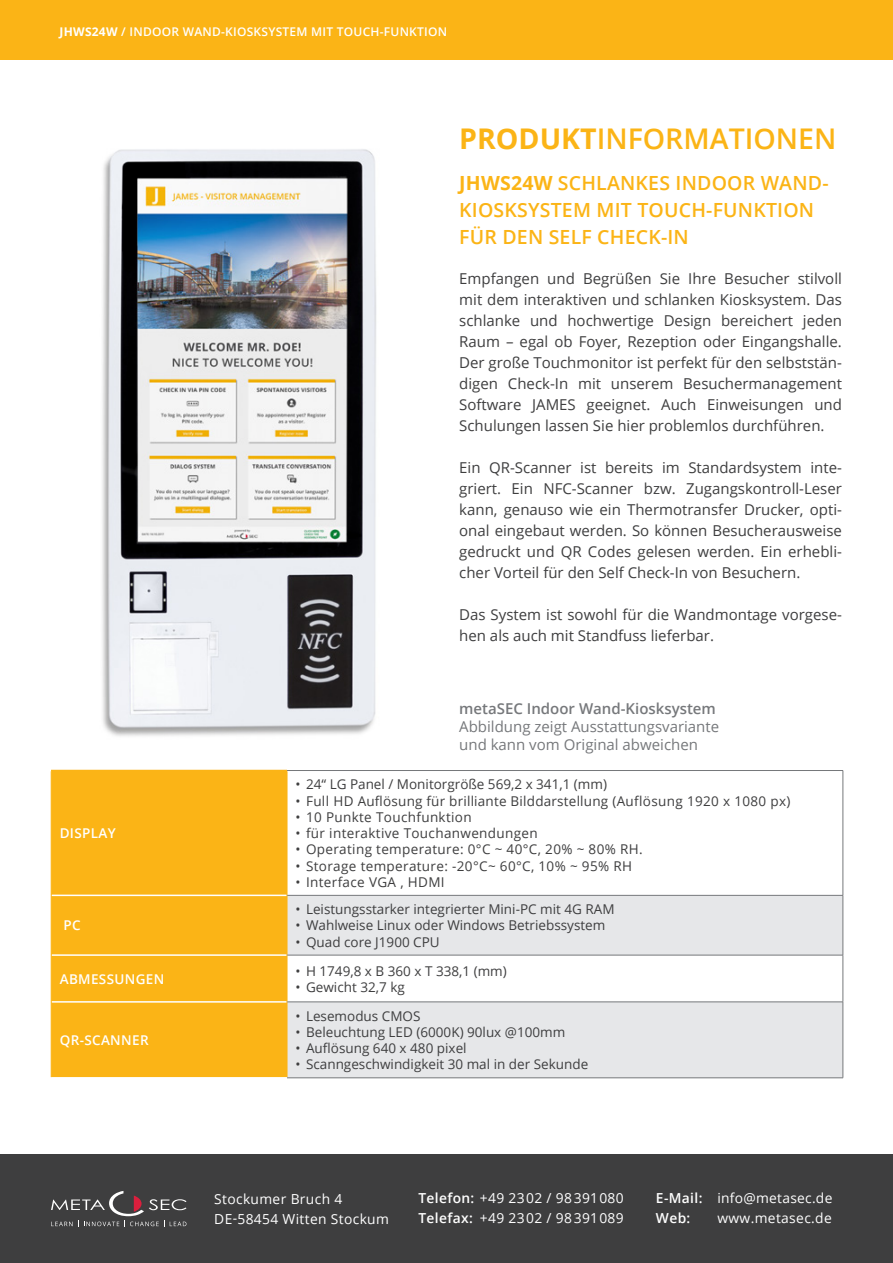
<style>
.page{position:relative;width:893px;height:1263px;background:#fff}
.page>*{position:absolute;margin:0;border:0;box-sizing:border-box;transform-origin:0 0}
.t1{font:600 28.5px "Open Sans";color:#fbb416}
.t2{font:600 19.5px/27px "Open Sans";letter-spacing:.01em;color:#fbb416}
.t3{font:15px/21px "Open Sans";color:#3e3e3f;text-align:justify}
.t4{font:15px/18px "Open Sans";color:#76787b}
.t5{font:600 15px "Open Sans";color:#76787b}
.t6{font:13.8px/19.8px "Open Sans";letter-spacing:.025em;color:#fff}
.t7{font:13.5px "Open Sans";color:#3e3e3f}
.t8{font:13.5px "Open Sans";letter-spacing:.025em;color:#3e3e3f}
.t9{font:600 13.5px "Open Sans";letter-spacing:.025em;color:#fff}
.t10{font:600 12px "Open Sans";letter-spacing:.02em;color:#fff}
.s1{font-weight:700}
.s2{font-weight:600}
</style>
<div class="page">
<div style="left:0;top:0;width:893px;height:60px;background:#fbb416"></div>
<div style="left:0;top:1154px;width:893px;height:109px;background:#3e3e3f"></div>
<div style="left:52px;top:771px;width:235px;height:306px;background:#fbb416"></div>
<svg style="left:288px;top:771px;width:555px;height:124px"></svg>
<svg style="left:288px;top:896px;width:555px;height:181px;fill:#e6e7e9"></svg>
<hr style="left:51px;top:894px;width:236px;height:2px;background:#fff">
<hr style="left:51px;top:954px;width:236px;height:2px;background:#fff">
<hr style="left:51px;top:1001px;width:236px;height:2px;background:#fff">
<hr style="left:51px;top:770px;width:236px;height:1px;background:#fbb416">
<hr style="left:51px;top:771px;width:1px;height:124px;background:#fbb416">
<hr style="left:287px;top:771px;width:1px;height:124px;background:#fbb416">
<hr style="left:51px;top:895px;width:1px;height:60px;background:#fbb416">
<hr style="left:287px;top:895px;width:1px;height:60px;background:#fbb416">
<hr style="left:51px;top:955px;width:1px;height:47px;background:#fbb416">
<hr style="left:287px;top:955px;width:1px;height:47px;background:#fbb416">
<hr style="left:51px;top:1002px;width:1px;height:75px;background:#fbb416">
<hr style="left:287px;top:1002px;width:1px;height:75px;background:#fbb416">
<hr style="left:287px;top:770px;width:556px;height:1px;background:#76787b">
<hr style="left:843px;top:771px;width:1px;height:124px;background:#76787b">
<hr style="left:287px;top:895px;width:556px;height:1px;background:#76787b">
<hr style="left:843px;top:895px;width:1px;height:60px;background:#76787b">
<hr style="left:287px;top:955px;width:556px;height:1px;background:#76787b">
<hr style="left:843px;top:955px;width:1px;height:47px;background:#76787b">
<hr style="left:287px;top:1001px;width:556px;height:1px;background:#76787b">
<hr style="left:843px;top:1002px;width:1px;height:76px;background:#76787b">
<hr style="left:287px;top:1077px;width:556px;height:1px;background:#76787b">
<svg style="left:51px;top:1191px;width:136px;height:36px"></svg>
<img style="left:102px;top:149px;width:274px;height:587px">
<p class="t10" style="left:60px;top:24px;width:389px"><span class="s1">JHWS24W</span> / INDOOR WAND-KIOSKSYSTEM MIT TOUCH-FUNKTION</p>
<h1 class="t1" style="left:459px;top:119px;width:379px"><span class="s1">PRODUKT</span>INFORMATIONEN</h1>
<h2 class="t2" style="left:459px;top:169px;width:371px"><span class="s1">JHWS24W</span> SCHLANKES INDOOR WAND-<br>KIOSKSYSTEM MIT TOUCH-FUNKTION<br>FÜR DEN SELF CHECK-IN</h2>
<p class="t3" style="left:459px;top:268px;width:384px">Empfangen und Begrüßen Sie Ihre Besucher stilvoll mit dem interaktiven und schlanken Kiosksystem. Das schlanke und hochwertige Design bereichert jeden Raum – egal ob Foyer, Rezeption oder Eingangshalle.<br>Der große Touchmonitor ist perfekt für den selbststän&shy;digen Check-In mit unserem Besuchermanagement Software JAMES geeignet. Auch Einweisungen und Schulungen lassen Sie hier problemlos durchführen.</p>
<p class="t3" style="left:459px;top:457px;width:384px">Ein QR-Scanner ist bereits im Standardsystem inte&shy;griert. Ein NFC-Scanner bzw. Zugangskontroll-Leser kann, genauso wie ein Thermotransfer Drucker, opti&shy;onal eingebaut werden. So können Besucherausweise gedruckt und QR Codes gelesen werden. Ein erhebli&shy;cher Vorteil für den Self Check-In von Besuchern.</p>
<p class="t3" style="left:459px;top:604px;width:384px">Das System ist sowohl für die Wandmontage vorgese&shy;hen als auch mit Standfuss lieferbar.</p>
<p class="t5" style="left:459px;top:698px;width:258px">metaSEC Indoor Wand-Kiosksystem</p>
<p class="t4" style="left:459px;top:717px;width:261px">Abbildung zeigt Ausstattungsvariante und kann vom Original abweichen</p>
<p class="t9" style="left:60px;top:824px;width:58px">DISPLAY</p>
<p class="t9" style="left:64px;top:916px;width:19px">PC</p>
<p class="t9" style="left:60px;top:969px;width:106px">ABMESSUNGEN</p>
<p class="t9" style="left:60px;top:1031px;width:90px">QR-SCANNER</p>
<p class="t7" style="left:296px;top:775px;width:313px">• 24“ LG Panel / Monitorgröße 569,2 x 341,1 (mm)</p>
<p class="t7" style="left:296px;top:792px;width:497px">• Full HD Auflösung für brilliante Bilddarstellung (Auflösung 1920 x 1080 px)</p>
<p class="t8" style="left:296px;top:808px;width:178px">• 10 Punkte Touchfunktion</p>
<p class="t8" style="left:296px;top:824px;width:244px">• für interaktive Touchanwendungen</p>
<p class="t8" style="left:296px;top:840px;width:349px">• Operating temperature: 0°C ~ 40°C, 20% ~ 80% RH.</p>
<p class="t8" style="left:296px;top:856px;width:338px">• Storage temperature: -20°C~ 60°C, 10% ~ 95% RH</p>
<p class="t8" style="left:296px;top:873px;width:151px">• Interface VGA , HDMI</p>
<p class="t7" style="left:296px;top:900px;width:321px">• Leistungsstarker integrierter Mini-PC mit 4G RAM</p>
<p class="t7" style="left:296px;top:916px;width:311px">• Wahlweise Linux oder Windows Betriebssystem</p>
<p class="t7" style="left:296px;top:932px;width:146px">• Quad core J1900 CPU</p>
<p class="t7" style="left:296px;top:961px;width:213px">• H 1749,8 x B 360 x T 338,1 (mm)</p>
<p class="t7" style="left:296px;top:977px;width:111px">• Gewicht 32,7 kg</p>
<p class="t7" style="left:296px;top:1006px;width:126px">• Lesemodus CMOS</p>
<p class="t7" style="left:296px;top:1023px;width:271px">• Beleuchtung LED (6000K) 90lux @100mm</p>
<p class="t7" style="left:296px;top:1039px;width:173px">• Auflösung 640 x 480 pixel</p>
<p class="t7" style="left:296px;top:1055px;width:294px">• Scanngeschwindigkeit 30 mal in der Sekunde</p>
<p class="t6" style="left:214px;top:1189px;width:176px">Stockumer Bruch 4<br>DE-58454 Witten Stockum</p>
<p class="t6" style="left:418px;top:1188px;width:207px"><span class="s2">Telefon:</span> +49 2302 / 98391080<br><span class="s2">Telefax:</span> +49 2302 / 98391089</p>
<p class="t6" style="left:656px;top:1188px;width:178px"><span class="s2">E-Mail:</span> info@metasec.de<br><span class="s2">Web:</span></p>
<p class="t6" style="left:717px;top:1208px;width:116px">www.metasec.de</p>
</div>
